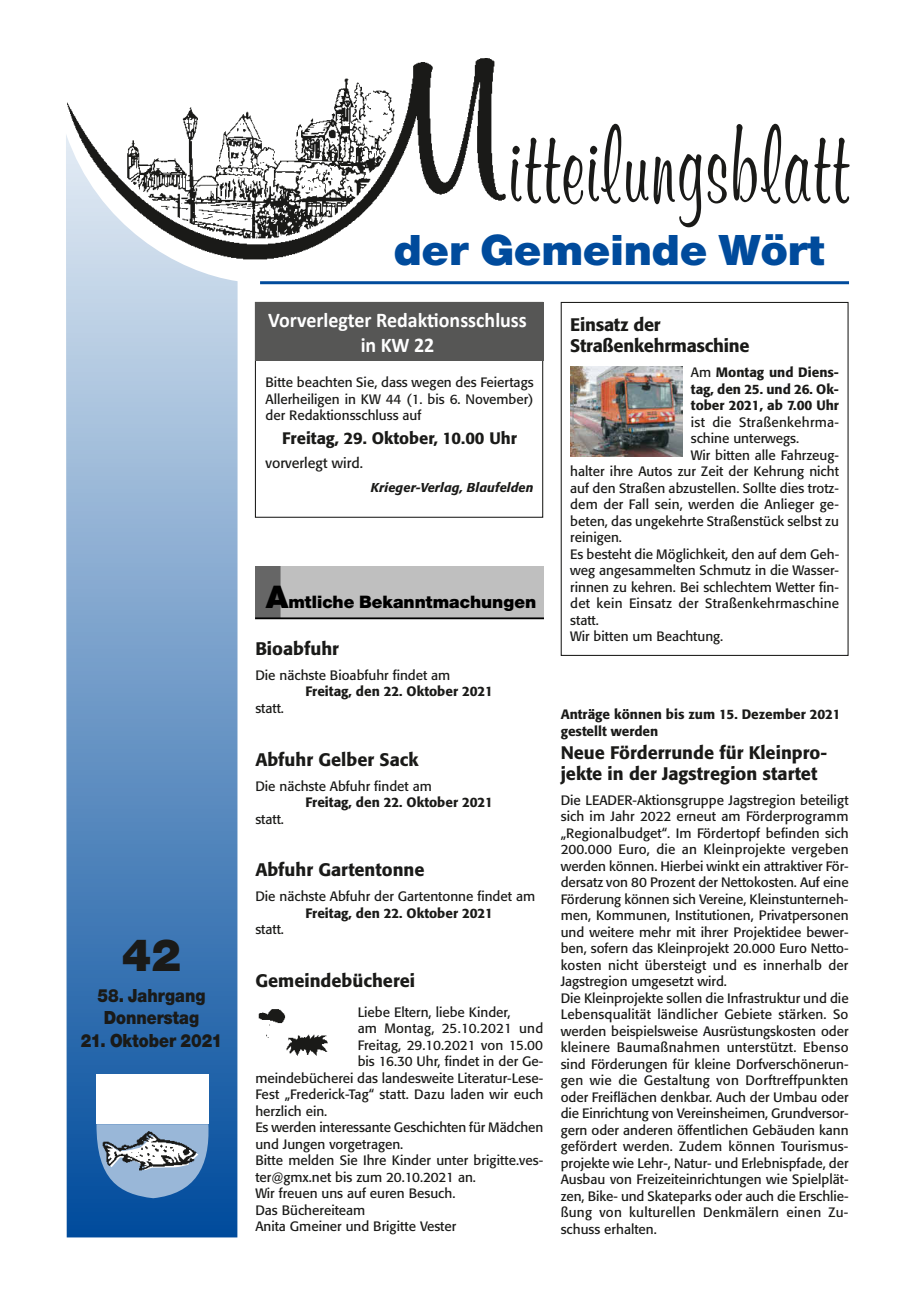
<style>
.page{position:relative;width:915px;height:1297px;background:#fff}
.page>*{position:absolute;margin:0;border:0;box-sizing:border-box;transform-origin:0 0}
.t1{font:120.3px "Murray Hill D";letter-spacing:.02em;color:#1a1a18;scale:.67 1}
.t2{font:900 48px "Nimbus Sans Novus T";color:#1a1a18}
.t3{font:900 45px "Nimbus Sans Novus T";color:#004b9c;scale:1.04 1}
.t4{font:700 21px/25.5px "Calibri";color:#fff;text-align:center;scale:.95 1}
.t5{font:900 19.5px/22.5px "Nimbus Sans Novus T";color:#1a1a18;text-align:center;scale:.88 1}
.t6{font:900 18.45px "Nimbus Sans Novus T";color:#000}
.t7{font:500 18px/21px "Formata";color:#1a1a18}
.t8{font:500 16.5px "Formata";color:#1a1a18}
.t9{font:14.25px "Formata";color:#1a1a18}
.t10{font:13.5px/16.5px "Formata";color:#1a1a18}
.t11{font:500 13.5px/16.5px "Formata";color:#1a1a18;text-align:justify}
.t12{font:13.5px "Formata";letter-spacing:.02em;color:#1a1a18}
.t13{font:italic 500 12.75px "Formata";letter-spacing:.01em;color:#1a1a18}
.s1{font-size:33.45px}
.s2{font-weight:400}
</style>
<div class="page">
<svg style="left:66px;top:274px;width:171px;height:963px;background:#719bc8"></svg>
<div style="left:254px;top:566px;width:289px;height:55px;background:#bfbfbf"></div>
<div style="left:255px;top:566px;width:289px;height:52px;background:#bfbfbf"></div>
<div style="left:255px;top:566px;width:25px;height:52px;background:#666"></div>
<hr style="left:255px;top:617px;width:288px;height:2px;background:#000">
<img style="left:258px;top:1009px;width:70px;height:47px">
<img style="left:570px;top:366px;width:112px;height:90px">
<div style="left:560px;top:302px;width:288px;height:354px;border:1px solid #1a1a18"></div>
<hr style="left:260px;top:281px;width:588px;height:3px;background:#004b9c">
<img style="left:66px;top:58px;width:440px;height:216px">
<img style="left:84px;top:1060px;width:135px;height:148px">
<div style="left:96px;top:1074px;width:112px;height:50px;background:#fff"></div>
<div style="left:255px;top:302px;width:288px;height:58px;background:#565655"></div>
<h2 class="t2" style="left:122px;top:926px;width:61px">42</h2>
<h3 class="t5" style="left:97px;top:983px;width:124px">58. Jahrgang<br>Donnerstag</h3>
<h3 class="t5" style="left:81px;top:1028px;width:162px">21. Oktober 2021</h3>
<h1 class="t1" style="left:507px;top:91px;width:510px">itteilungsblatt</h1>
<h3 class="t3" style="left:393px;top:224px;width:416px">der Gemeinde Wört</h3>
<h3 class="t4" style="left:268px;top:306px;width:274px">Vorverlegter Redaktionsschluss in KW 22</h3>
<p class="t10" style="left:265px;top:374px;width:269px;text-align:justify">Bitte beachten Sie, dass wegen des Feiertags Allerheiligen in KW 44 (1. bis 6. November) der Redaktionsschluss auf</p>
<p class="t8" style="left:282px;top:428px;width:236px">Freitag, 29. Oktober, 10.00 Uhr</p>
<p class="t9" style="left:265px;top:454px;width:99px">vorverlegt wird.</p>
<p class="t13" style="left:371px;top:480px;width:164px">Krieger-Verlag, Blaufelden</p>
<h3 class="t6" style="left:266px;top:591px;width:272px"><span class="s1">A</span>mtliche Bekanntmachungen</h3>
<h3 class="t7" style="left:255px;top:638px;width:85px">Bioabfuhr</h3>
<p class="t10" style="left:255px;top:667px;width:196px">Die nächste Bioabfuhr findet am</p>
<p class="t11" style="left:305px;top:683px;width:189px">Freitag, den 22. Oktober 2021</p>
<p class="t10" style="left:255px;top:699px;width:30px">statt.</p>
<h3 class="t7" style="left:255px;top:748px;width:165px">Abfuhr Gelber Sack</h3>
<p class="t10" style="left:255px;top:777px;width:178px">Die nächste Abfuhr findet am</p>
<p class="t11" style="left:305px;top:794px;width:189px">Freitag, den 22. Oktober 2021</p>
<p class="t10" style="left:255px;top:810px;width:30px">statt.</p>
<h3 class="t7" style="left:255px;top:859px;width:171px">Abfuhr Gartentonne</h3>
<p class="t10" style="left:255px;top:888px;width:281px">Die nächste Abfuhr der Gartentonne findet am</p>
<p class="t11" style="left:305px;top:905px;width:189px">Freitag, den 22. Oktober 2021</p>
<p class="t10" style="left:255px;top:921px;width:30px">statt.</p>
<h3 class="t7" style="left:255px;top:970px;width:161px">Gemeindebücherei</h3>
<p class="t10" style="left:357px;top:1004px;width:154px">Liebe Eltern, liebe Kinder,</p>
<p class="t12" style="left:357px;top:1020px;width:187px">am Montag, 25.10.2021 und</p>
<p class="t10" style="left:357px;top:1037px;width:187px">Freitag, 29.10.2021 von 15.00</p>
<p class="t10" style="left:357px;top:1053px;width:187px">bis 16.30 Uhr, findet in der Ge-</p>
<p class="t10" style="left:255px;top:1070px;width:289px">meindebücherei das landesweite Literatur-Lese-</p>
<p class="t10" style="left:255px;top:1086px;width:289px">Fest „Frederick-Tag“ statt. Dazu laden wir euch</p>
<p class="t10" style="left:255px;top:1103px;width:73px">herzlich ein.</p>
<p class="t10" style="left:255px;top:1119px;width:289px">Es werden interessante Geschichten für Mädchen</p>
<p class="t10" style="left:255px;top:1136px;width:149px">und Jungen vorgetragen.</p>
<p class="t10" style="left:255px;top:1152px;width:289px">Bitte melden Sie Ihre Kinder unter brigitte.ves-</p>
<p class="t10" style="left:255px;top:1169px;width:222px">ter@gmx.net bis zum 20.10.2021 an.</p>
<p class="t10" style="left:255px;top:1185px;width:201px">Wir freuen uns auf euren Besuch.</p>
<p class="t10" style="left:255px;top:1202px;width:111px">Das Büchereiteam</p>
<p class="t10" style="left:255px;top:1218px;width:202px">Anita Gmeiner und Brigitte Vester</p>
<h3 class="t7" style="left:570px;top:314px;width:181px">Einsatz der<br>Straßenkehrmaschine</h3>
<p class="t11" style="left:690px;top:364px;width:150px"><span class="s2">Am</span> Montag und Diens&shy;tag, den 25. und 26. Ok&shy;tober 2021, ab 7.00 Uhr</p>
<p class="t12" style="left:690px;top:414px;width:150px">ist die Straßenkehrma-</p>
<p class="t10" style="left:690px;top:430px;width:110px">schine unterwegs.</p>
<p class="t10" style="left:690px;top:446px;width:150px">Wir bitten alle Fahrzeug-</p>
<p class="t10" style="left:570px;top:463px;width:270px">halter ihre Autos zur Zeit der Kehrung nicht</p>
<p class="t10" style="left:570px;top:479px;width:270px">auf den Straßen abzustellen. Sollte dies trotz-</p>
<p class="t10" style="left:570px;top:496px;width:270px">dem der Fall sein, werden die Anlieger ge-</p>
<p class="t10" style="left:570px;top:512px;width:270px">beten, das ungekehrte Straßenstück selbst zu</p>
<p class="t10" style="left:570px;top:529px;width:53px">reinigen.</p>
<p class="t10" style="left:570px;top:545px;width:270px">Es besteht die Möglichkeit, den auf dem Geh-</p>
<p class="t10" style="left:570px;top:562px;width:270px">weg angesammelten Schmutz in die Wasser-</p>
<p class="t10" style="left:570px;top:578px;width:270px">rinnen zu kehren. Bei schlechtem Wetter fin-</p>
<p class="t10" style="left:570px;top:595px;width:270px">det kein Einsatz der Straßenkehrmaschine</p>
<p class="t10" style="left:570px;top:611px;width:30px">statt.</p>
<p class="t10" style="left:570px;top:628px;width:155px">Wir bitten um Beachtung.</p>
<p class="t11" style="left:560px;top:706px;width:281px">Anträge können bis zum 15. Dezember 2021 gestellt werden</p>
<h3 class="t7" style="left:560px;top:742px;width:268px">Neue Förderrunde für Kleinpro&shy;jekte in der Jagstregion startet</h3>
<p class="t10" style="left:560px;top:792px;width:289px">Die LEADER-Aktionsgruppe Jagstregion beteiligt sich im Jahr 2022 erneut am Förderprogramm „Regionalbudget“. Im Fördertopf befinden sich 200.000 Euro, die an Kleinprojekte vergeben werden können. Hierbei winkt ein attraktiver För&shy;dersatz von 80 Prozent der Nettokosten. Auf eine Förderung können sich Vereine, Kleinstunterneh&shy;men, Kommunen, Institutionen, Privatpersonen und weitere mehr mit ihrer Projektidee bewer&shy;ben, sofern das Kleinprojekt 20.000 Euro Netto&shy;kosten nicht übersteigt und es innerhalb der Jagstregion umgesetzt wird.<br>Die Kleinprojekte sollen die Infrastruktur und die Lebensqualität ländlicher Gebiete stärken. So werden beispielsweise Ausrüstungskosten oder kleinere Baumaßnahmen unterstützt. Ebenso sind Förderungen für kleine Dorfverschönerun&shy;gen wie die Gestaltung von Dorftreffpunkten oder Freiflächen denkbar. Auch der Umbau oder die Einrichtung von Vereinsheimen, Grundversor&shy;gern oder anderen öffentlichen Gebäuden kann gefördert werden. Zudem können Tourismus&shy;projekte wie Lehr-, Natur- und Erlebnispfade, der Ausbau von Freizeiteinrichtungen wie Spielplät&shy;zen, Bike- und Skateparks oder auch die Erschlie&shy;ßung von kulturellen Denkmälern einen Zu&shy;schuss erhalten.</p>
</div>
